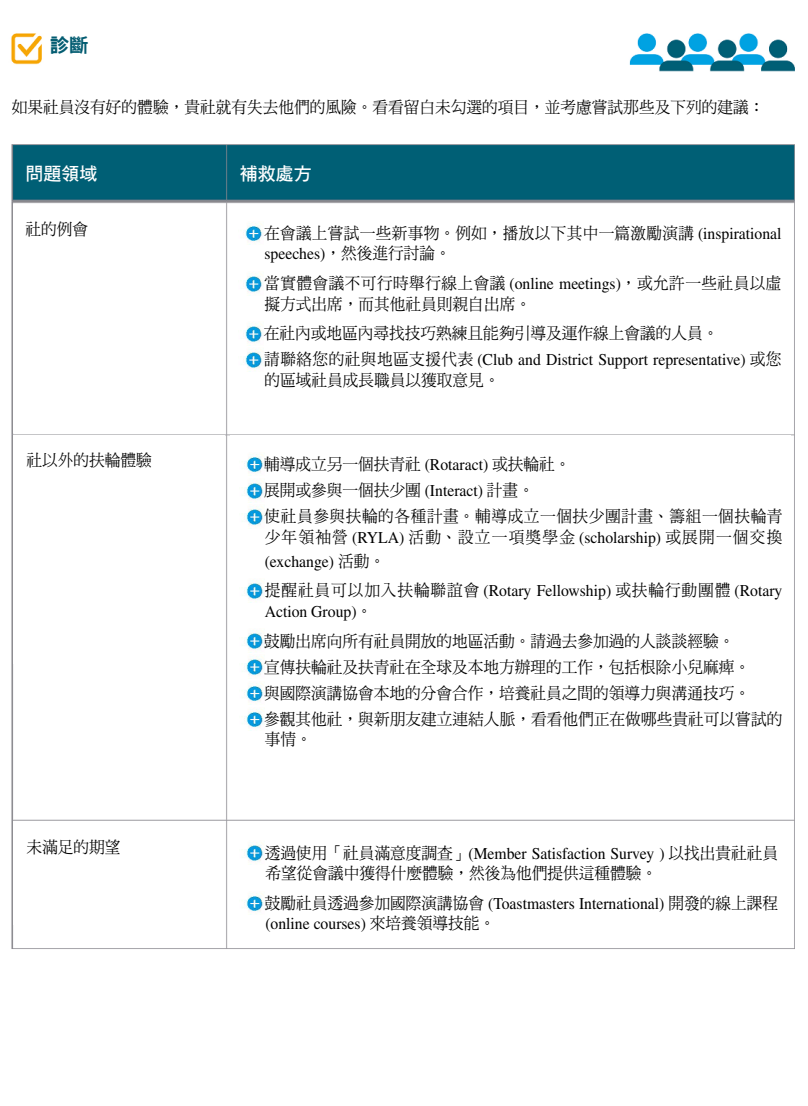
<style>
.page{position:relative;width:808px;height:1106px;background:#fff}
.page>*{position:absolute;margin:0;border:0;box-sizing:border-box;transform-origin:0 0}
.t1{font:19.5px "DF Hei Std W9";color:#035c71}
.t2{font:18px "DF Hei Std W7";color:#fff}
.t3{font:16.5px/26.1px "DF Ming Std W5";color:#000;scale:.95 1}
.t4{font:16.5px/29.7px "Times LT Std";color:#000;scale:.95 1}
.t5{font:16.5px/26.1px "DF Ming Std W5";letter-spacing:.035em;color:#000;scale:.95 1}
.t6{font:16.5px/20.4px "DF Ming Std W5";letter-spacing:.03em;color:#000;scale:.95 1}
.t7{font:16.5px "DF Ming Std W5";letter-spacing:.02em;color:#000;scale:.95 1}
.t8{font:16.5px "DF Ming Std W5";letter-spacing:.08em;color:#000;scale:.95 1}
.s1{font-family:"Times LT Std"}
.s2{font-family:"DF Ming Std W5"}
</style>
<div class="page">
<img style="left:11px;top:33px;width:784px;height:916px">
<div style="left:50px;top:35px;width:106px;height:28px;background:#fff"></div>
<div style="left:12px;top:73px;width:781px;height:68px;background:#fff"></div>
<div style="left:13px;top:204px;width:212px;height:228px;background:#fff"></div>
<div style="left:14px;top:435px;width:211px;height:228px;background:#fff"></div>
<div style="left:230px;top:204px;width:560px;height:228px;background:#fff"></div>
<img style="left:241px;top:223px;width:23px;height:22px">
<img style="left:244px;top:273px;width:20px;height:22px">
<img style="left:244px;top:323px;width:20px;height:22px">
<img style="left:244px;top:349px;width:20px;height:22px">
<div style="left:231px;top:435px;width:560px;height:375px;background:#fff"></div>
<img style="left:242px;top:454px;width:22px;height:22px">
<img style="left:245px;top:480px;width:19px;height:22px">
<img style="left:245px;top:506px;width:19px;height:22px">
<img style="left:245px;top:580px;width:19px;height:22px">
<img style="left:245px;top:630px;width:19px;height:22px">
<img style="left:245px;top:656px;width:19px;height:22px">
<img style="left:242px;top:683px;width:22px;height:22px">
<img style="left:242px;top:709px;width:22px;height:22px">
<div style="left:14px;top:825px;width:206px;height:100px;background:#fff"></div>
<div style="left:14px;top:821px;width:206px;height:100px;background:#fff"></div>
<div style="left:231px;top:824px;width:556px;height:118px;background:#fff"></div>
<img style="left:245px;top:842px;width:20px;height:22px">
<img style="left:242px;top:893px;width:23px;height:22px">
<p class="t1" style="left:50px;top:35px;width:40px">診斷</p>
<p class="t3" style="left:12px;top:93px;width:793px">如果社員沒有好的體驗，貴社就有失去他們的風險。看看留白未勾選的項目，並考慮嘗試那些及下列的建議：</p>
<p class="t2" style="left:26px;top:163px;width:74px">問題領域</p>
<p class="t2" style="left:240px;top:164px;width:73px">補救處方</p>
<p class="t3" style="left:26px;top:216px;width:67px">社的例會</p>
<p class="t7" style="left:264px;top:224px;width:546px">在會議上嘗試一些新事物。例如，播放以下其中一篇激勵演講 <span class="s1">(inspirational</span></p>
<p class="t4" style="left:264px;top:239px;width:198px">speeches)<span class="s2">，然後進行討論。</span></p>
<p class="t6" style="left:264px;top:273px;width:546px">當實體會議不可行時舉行線上會議 <span class="s1">(online meetings)</span>，或允許一些社員以虛擬方式出席，而其他社員則親自出席。</p>
<p class="t3" style="left:264px;top:320px;width:480px">在社內或地區內尋找技巧熟練且能夠引導及運作線上會議的人員。</p>
<p class="t4" style="left:264px;top:345px;width:546px"><span class="s2">請聯絡您的社與地區支援代表</span> (Club and District Support representative) <span class="s2">或您</span></p>
<p class="t3" style="left:264px;top:366px;width:249px">的區域社員成長職員以獲取意見。</p>
<p class="t3" style="left:26px;top:447px;width:133px">社以外的扶輪體驗</p>
<p class="t5" style="left:264px;top:451px;width:547px">輔導成立另一個扶青社 <span class="s1">(Rotaract)</span> 或扶輪社。<br>展開或參與一個扶少團 <span class="s1">(Interact)</span> 計畫。<br>使社員參與扶輪的各種計畫。輔導成立一個扶少團計畫、籌組一個扶輪青</p>
<p class="t8" style="left:265px;top:528px;width:546px">少年領袖營 <span class="s1">(RYLA)</span> 活動、設立一項獎學金 <span class="s1">(scholarship)</span> 或展開一個交換</p>
<p class="t4" style="left:265px;top:546px;width:546px">(exchange) <span class="s2">活動。<br>提醒社員可以加入扶輪聯誼會</span> (Rotary Fellowship) <span class="s2">或扶輪行動團體</span> (Rotary</p>
<p class="t4" style="left:265px;top:596px;width:115px">Action Group)<span class="s2">。</span></p>
<p class="t3" style="left:264px;top:627px;width:547px">鼓勵出席向所有社員開放的地區活動。請過去參加過的人談談經驗。<br>宣傳扶輪社及扶青社在全球及本地方辦理的工作，包括根除小兒麻痺。<br>與國際演講協會本地的分會合作，培養社員之間的領導力與溝通技巧。<br>參觀其他社，與新朋友建立連結人脈，看看他們正在做哪些貴社可以嘗試的</p>
<p class="t3" style="left:265px;top:726px;width:51px">事情。</p>
<p class="t3" style="left:26px;top:837px;width:100px">未滿足的期望</p>
<p class="t4" style="left:265px;top:838px;width:542px"><span class="s2">透過使用「社員滿意度調查」</span>(Member Satisfaction Survey ) <span class="s2">以找出貴社社員</span></p>
<p class="t3" style="left:265px;top:860px;width:414px">希望從會議中獲得什麼體驗，然後為他們提供這種體驗。</p>
<p class="t4" style="left:265px;top:893px;width:542px;line-height:20.4px"><span class="s2">鼓勵社員透過參加國際演講協會</span> (Toastmasters International) <span class="s2">開發的線上課程</span>(online courses) <span class="s2">來培養領導技能。</span></p>
</div>
